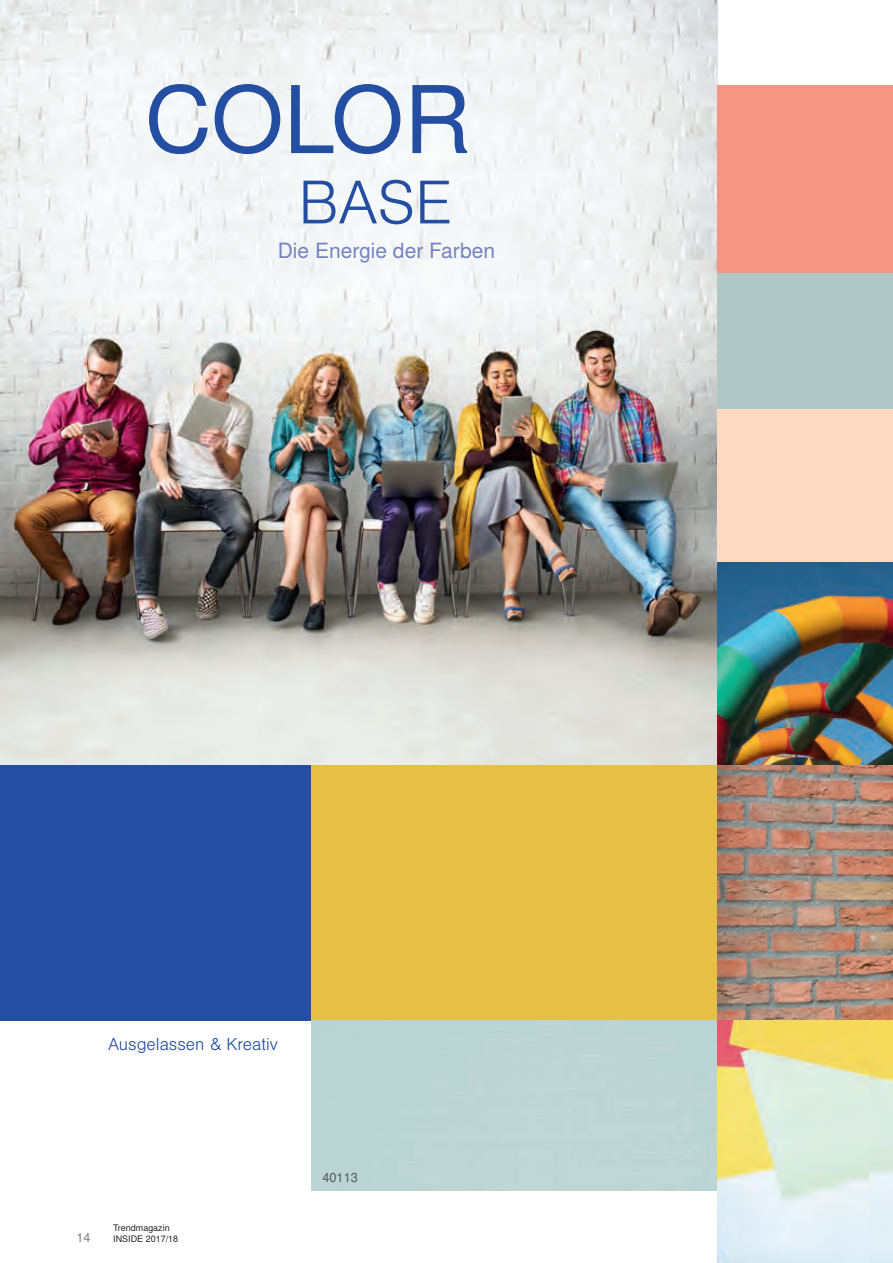
<style>
.page{position:relative;width:893px;height:1263px;background:#fff}
.page>*{position:absolute;margin:0;border:0;box-sizing:border-box;transform-origin:0 0}
.t1{font:93.3px "Nimbus San LOT";color:#244ea1}
.t2{font:300 58.65px "Nimbus San LOT";color:#244ea1}
.t3{font:21px "Nimbus San LOT";color:#7681bf}
.t4{font:300 16.5px "Nimbus San LOT";color:#244ea1}
.t5{font:12.75px "Nimbus San LOT";color:#57585a}
.t6{font:12.75px "Nimbus San LOT";color:#808285}
.t7{font:9px/10.5px "Nimbus San LOT";color:#231f20}
</style>
<div class="page">
<img style="left:0;top:0;width:718px;height:765px">
<img style="left:718px;top:561px;width:175px;height:702px">
<div style="left:0;top:765px;width:312px;height:256px;background:#244ea1"></div>
<div style="left:312px;top:765px;width:406px;height:256px;background:#e5c045"></div>
<div style="left:312px;top:1021px;width:406px;height:170px;background:#bdd4d3"></div>
<div style="left:718px;top:391px;width:175px;height:170px;background:#fddac1"></div>
<div style="left:718px;top:272px;width:175px;height:136px;background:#b0c7c6"></div>
<div style="left:718px;top:85px;width:175px;height:187px;background:#f59685"></div>
<h1 class="t1" style="left:145px;top:64px;width:292px">Color</h1>
<h2 class="t2" style="left:298px;top:167px;width:78px">Base</h2>
<h3 class="t3" style="left:278px;top:238px;width:219px">Die Energie der Farben</h3>
<h3 class="t4" style="left:108px;top:1034px;width:171px">Ausgelassen &amp; Kreativ</h3>
<h3 class="t6" style="left:77px;top:1229px;width:16px">14</h3>
<p class="t7" style="left:113px;top:1223px;width:67px">Trendmagazin<br>INSIDE 2017/18</p>
<h3 class="t5" style="left:322px;top:1169px;width:37px">40113</h3>
</div>
